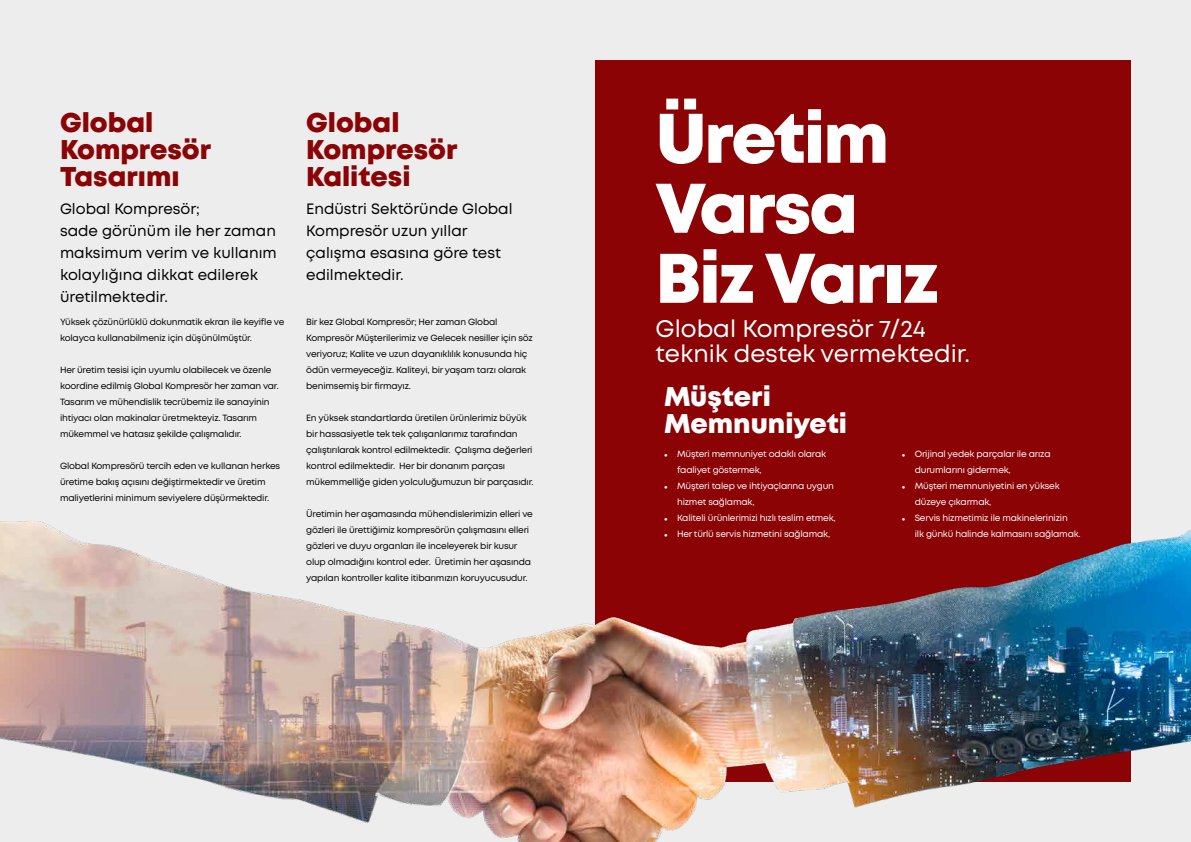
<style>
.page{position:relative;width:1191px;height:842px;background:#ededee}
.page>*{position:absolute;margin:0;border:0;box-sizing:border-box;transform-origin:0 0}
.t1{font:800 70px/70px "Mont";letter-spacing:-.025em;color:#fff}
.t2{font:800 27.1px/27.1px "Mont";color:#8b0304}
.t3{font:800 27.1px/27.1px "Mont";color:#fff}
.t4{font:24px/25px "Mont";color:#fff}
.t5{font:15px/22px "Mont";color:#000}
.t6{font:9px/16px "Mont";letter-spacing:-.02em;color:#000}
.t7{font:9px/16px "Mont";letter-spacing:-.02em;color:#fff}
.s1{font-weight:800}
</style>
<div class="page">
<div style="left:595px;top:60px;width:536px;height:722px;background:#8b0304"></div>
<img style="left:0;top:521px;width:1191px;height:321px">
<h2 class="t2" style="left:60px;top:109px;width:153px">Global<br>Kompresör<br>Tasarımı</h2>
<h3 class="t5" style="left:60px;top:197px;width:218px">Global Kompresör;<br>sade görünüm ile her zaman maksimum verim ve kullanım kolaylığına dikkat edilerek üretilmektedir.</h3>
<p class="t6" style="left:60px;top:314px;width:226px">Yüksek çözünürlüklü dokunmatik ekran ile keyifle ve kolayca kullanabilmeniz için düşünülmüştür.</p>
<p class="t6" style="left:60px;top:362px;width:220px">Her üretim tesisi için uyumlu olabilecek ve özenle koordine edilmiş Global Kompresör her zaman var.<br>Tasarım ve mühendislik tecrübemiz ile sanayinin ihtiyacı olan makinalar üretmekteyiz. Tasarım mükemmel ve hatasız şekilde çalışmalıdır.</p>
<p class="t6" style="left:60px;top:458px;width:222px">Global Kompresörü tercih eden ve kullanan herkes üretime bakış açısını değiştirmektedir ve üretim maliyetlerini minimum seviyelere düşürmektedir.</p>
<h2 class="t2" style="left:306px;top:109px;width:153px">Global<br>Kompresör<br>Kalitesi</h2>
<h3 class="t5" style="left:306px;top:197px;width:208px">Endüstri Sektöründe Global<br>Kompresör uzun yıllar çalışma esasına göre test edilmektedir.</h3>
<p class="t6" style="left:306px;top:314px;width:228px">Bir kez Global Kompresör; Her zaman Global Kompresör Müşterilerimiz ve Gelecek nesiller için söz veriyoruz; Kalite ve uzun dayanıklılık konusunda hiç ödün vermeyeceğiz. Kaliteyi, bir yaşam tarzı olarak benimsemiş bir firmayız.</p>
<p class="t6" style="left:306px;top:410px;width:229px">En yüksek standartlarda üretilen ürünlerimiz büyük bir hassasiyetle tek tek çalışanlarımız tarafından çalıştırılarak kontrol edilmektedir. Çalışma değerleri kontrol edilmektedir. Her bir donanım parçası mükemmelliğe giden yolculuğumuzun bir parçasıdır.</p>
<p class="t6" style="left:306px;top:506px;width:228px">Üretimin her aşamasında mühendislerimizin elleri ve gözleri ile ürettiğimiz kompresörün çalışmasını elleri gözleri ve duyu organları ile inceleyerek bir kusur olup olmadığını kontrol eder. Üretimin her aşasında yapılan kontroller kalite itibarımızın koruyucusudur.</p>
<h1 class="t1" style="left:655px;top:104px;width:285px">Üretim<br>Varsa<br>Biz Varız</h1>
<h3 class="t4" style="left:655px;top:316px;width:316px">Global Kompresör 7/24 teknik destek vermektedir.</h3>
<h2 class="t3" style="left:664px;top:383px;width:185px">Müşteri<br>Memnuniyeti</h2>
<p class="t7" style="left:677px;top:446px;width:151px;text-indent:-13px"><span class="s1">•</span> Müşteri memnuniyet odaklı olarak faaliyet göstermek,</p>
<p class="t7" style="left:677px;top:478px;width:158px;text-indent:-13px"><span class="s1">•</span> Müşteri talep ve ihtiyaçlarına uygun hizmet sağlamak,</p>
<p class="t7" style="left:664px;top:510px;width:173px"><span class="s1">•</span> Kaliteli ürünlerimizi hızlı teslim etmek,</p>
<p class="t7" style="left:664px;top:526px;width:168px"><span class="s1">•</span> Her türlü servis hizmetini sağlamak,</p>
<p class="t7" style="left:914px;top:446px;width:137px;text-indent:-13px"><span class="s1">•</span> Orijinal yedek parçalar ile arıza durumlarını gidermek,</p>
<p class="t7" style="left:914px;top:478px;width:146px;text-indent:-13px"><span class="s1">•</span> Müşteri memnuniyetini en yüksek düzeye çıkarmak,</p>
<p class="t7" style="left:914px;top:510px;width:167px;text-indent:-13px"><span class="s1">•</span> Servis hizmetimiz ile makinelerinizin<br>ilk günkü halinde kalmasını sağlamak.</p>
</div>
